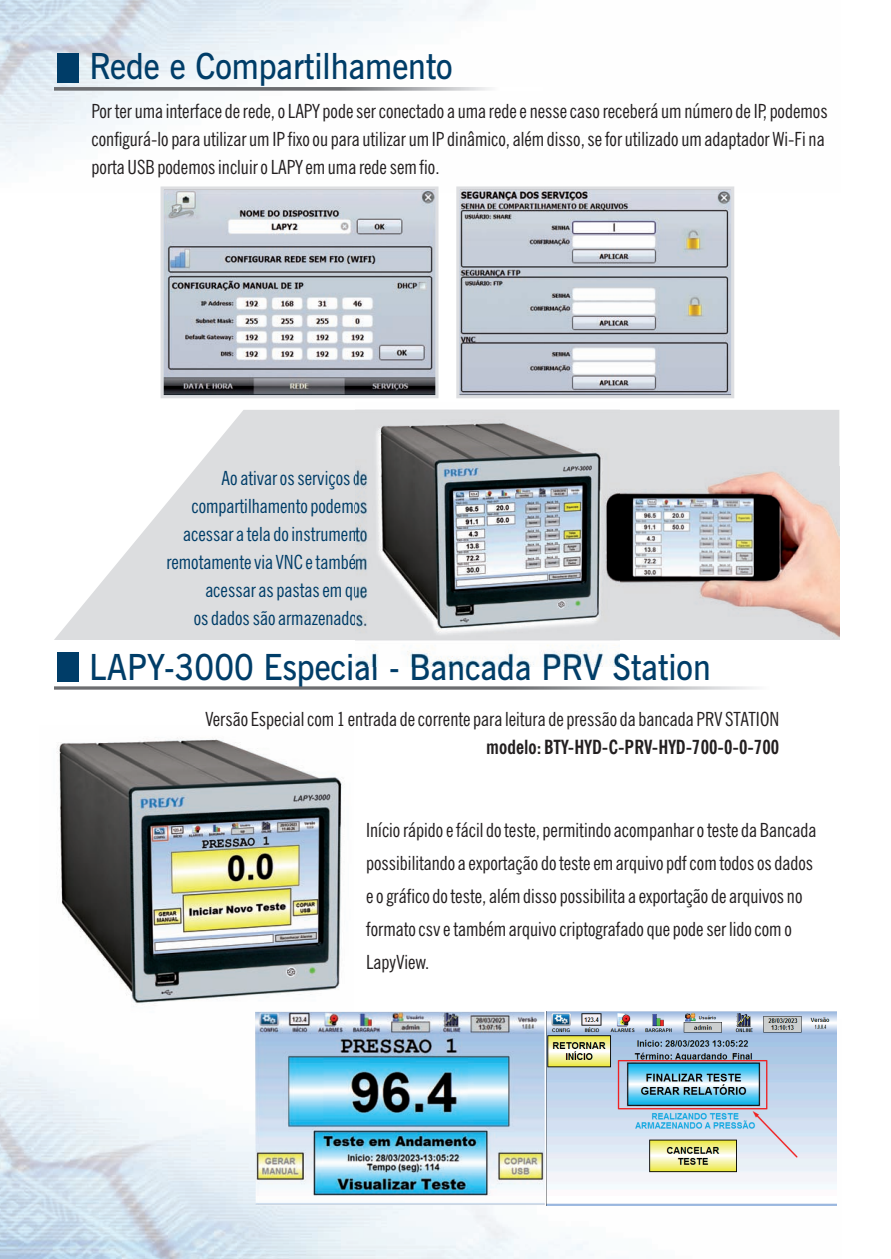
<style>
.page{position:relative;width:891px;height:1259px;background:#fff}
.page>*{position:absolute;margin:0;border:0;box-sizing:border-box;transform-origin:0 0}
.t1{font:600 36px "News Gothic BT";color:#003d68;scale:.91 1}
.t2{font:condensed 19.5px/33.2px "News Gothic BT";color:#231f20}
.t3{font:condensed 19.5px/28px "News Gothic BT";color:#003d68;text-align:right}
.t4{font:700 condensed 19.5px "News Gothic BT";color:#231f20}
</style>
<div class="page">
<img style="left:57px;top:737px;width:297px;height:275px">
<div style="left:57px;top:652px;width:22px;height:30px;background:#003d68"></div>
<div style="left:57px;top:53px;width:22px;height:30px;background:#003d68"></div>
<svg style="left:54px;top:410px;width:785px;height:230px;fill:#dcdddf"></svg>
<img style="left:460px;top:190px;width:270px;height:204px">
<div style="left:456px;top:186px;width:278px;height:212px;border:3px solid #dddee1"></div>
<img style="left:165px;top:190px;width:270px;height:204px">
<div style="left:161px;top:186px;width:278px;height:212px;border:3px solid #dddee1"></div>
<img style="left:54px;top:686px;width:702px;height:4px">
<img style="left:620px;top:466px;width:219px;height:173px">
<img style="left:356px;top:409px;width:264px;height:257px">
<img style="left:255px;top:1012px;width:582px;height:194px">
<h1 class="t1" style="left:89px;top:51px;width:401px">Rede e Compartilhamento</h1>
<p class="t2" style="left:92px;top:98px;width:738px;line-height:28px">Por ter uma interface de rede, o LAPY pode ser conectado a uma rede e nesse caso receberá um número de IP, podemos configurá-lo para utilizar um IP fixo ou para utilizar um IP dinâmico, além disso, se for utilizado um adaptador Wi-Fi na porta USB podemos incluir o LAPY em uma rede sem fio.</p>
<p class="t3" style="left:166px;top:466px;width:204px">Ao ativar os serviços de compartilhamento podemos acessar a tela do instrumento remotamente via VNC e também acessar as pastas em que<br>os dados são armazenados.</p>
<h1 class="t1" style="left:89px;top:653px;width:684px">LAPY-3000 Especial - Bancada PRV Station</h1>
<p class="t2" style="left:205px;top:704px;width:575px">Versão Especial com 1 entrada de corrente para leitura de pressão da bancada PRV STATION</p>
<p class="t4" style="left:486px;top:739px;width:294px">modelo: BTY-HYD-C-PRV-HYD-700-0-0-700</p>
<p class="t2" style="left:366px;top:815px;width:452px">Início rápido e fácil do teste, permitindo acompanhar o teste da Bancada possibilitando a exportação do teste em arquivo pdf com todos os dados e o gráfico do teste, além disso possibilita a exportação de arquivos no formato csv e também arquivo criptografado que pode ser lido com o LapyView.</p>
</div>
